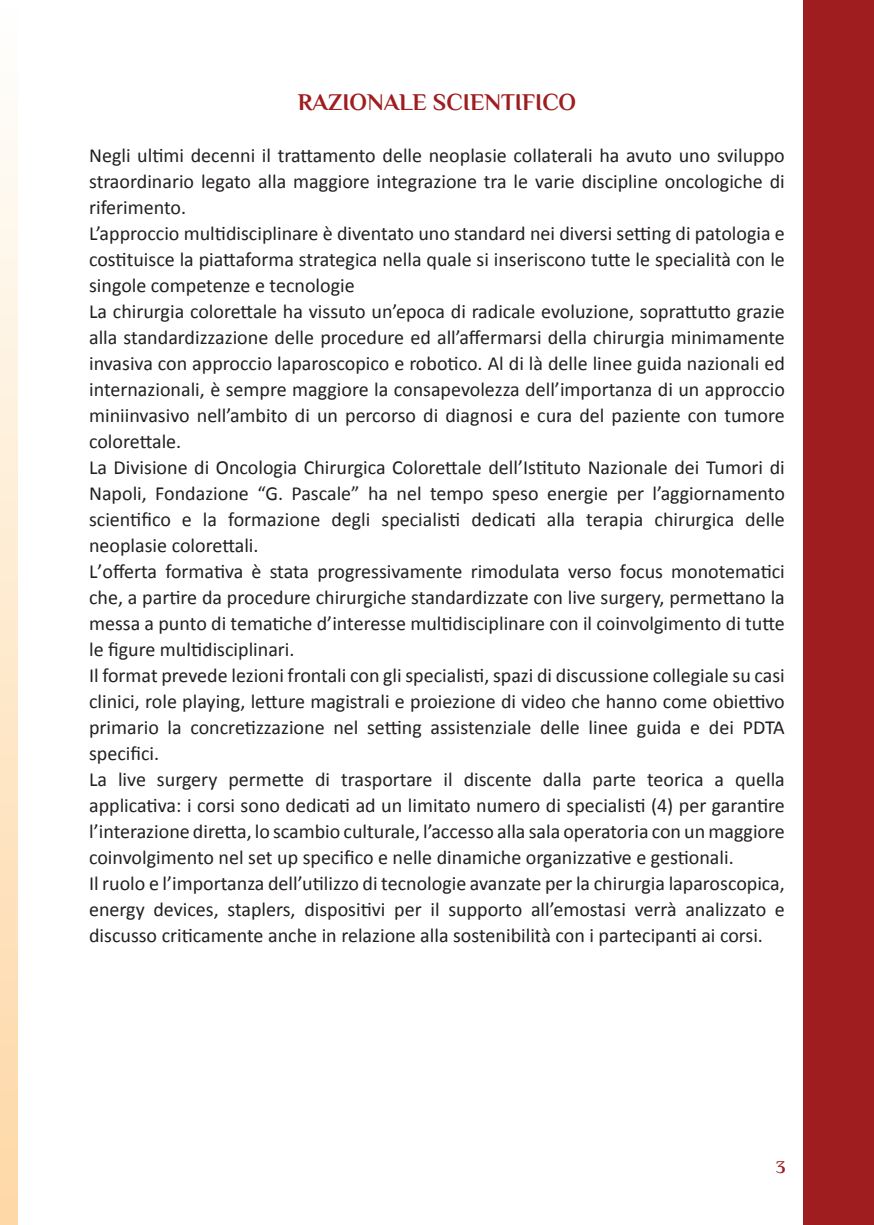
<style>
.page{position:relative;width:874px;height:1225px;background:#fff}
.page>*{position:absolute;margin:0;border:0;box-sizing:border-box;transform-origin:0 0}
.t1{font:700 24px "Philosopher";color:#9f1c1f}
.t2{font:20px/26px "Calibri";color:#231f20}
.t3{font:700 18px "Philosopher";color:#9f1c1f}
</style>
<div class="page">
<div style="left:803px;top:0;width:70px;height:1225px;background:#9f1c1f"></div>
<div style="left:0;top:0;width:17px;height:1225px;background:linear-gradient(to bottom,#fefffd,#fed7a5)"></div>
<p class="t1" style="left:297px;top:89px;width:280px">RAZIONALE SCIENTIFICO</p>
<p class="t2" style="left:89px;top:142px;width:697px">Negli ultimi decenni il trattamento delle neoplasie collaterali ha avuto uno sviluppo straordinario legato alla maggiore integrazione tra le varie discipline oncologiche di riferimento.<br>L’approccio multidisciplinare è diventato uno standard nei diversi setting di patologia e costituisce la piattaforma strategica nella quale si inseriscono tutte le specialità con le singole competenze e tecnologie<br>La chirurgia colorettale ha vissuto un’epoca di radicale evoluzione, soprattutto grazie alla standardizzazione delle procedure ed all’affermarsi della chirurgia minimamente invasiva con approccio laparoscopico e robotico. Al di là delle linee guida nazionali ed internazionali, è sempre maggiore la consapevolezza dell’importanza di un approccio miniinvasivo nell’ambito di un percorso di diagnosi e cura del paziente con tumore colorettale.<br>La Divisione di Oncologia Chirurgica Colorettale dell’Istituto Nazionale dei Tumori di Napoli, Fondazione “G. Pascale” ha nel tempo speso energie per l’aggiornamento scientifico e la formazione degli specialisti dedicati alla terapia chirurgica delle neoplasie colorettali.<br>L’offerta formativa è stata progressivamente rimodulata verso focus monotematici che, a partire da procedure chirurgiche standardizzate con live surgery, permettano la messa a punto di tematiche d’interesse multidisciplinare con il coinvolgimento di tutte le figure multidisciplinari.<br>Il format prevede lezioni frontali con gli specialisti, spazi di discussione collegiale su casi clinici, role playing, letture magistrali e proiezione di video che hanno come obiettivo primario la concretizzazione nel setting assistenziale delle linee guida e dei PDTA specifici.<br>La live surgery permette di trasportare il discente dalla parte teorica a quella applicativa: i corsi sono dedicati ad un limitato numero di specialisti (4) per garantire l’interazione diretta, lo scambio culturale, l’accesso alla sala operatoria con un maggiore coinvolgimento nel set up specifico e nelle dinamiche organizzative e gestionali.<br>Il ruolo e l’importanza dell’utilizzo di tecnologie avanzate per la chirurgia laparoscopica, energy devices, staplers, dispositivi per il supporto all’emostasi verrà analizzato e discusso criticamente anche in relazione alla sostenibilità con i partecipanti ai corsi.</p>
<p class="t3" style="left:775px;top:1157px;width:11px">3</p>
</div>
